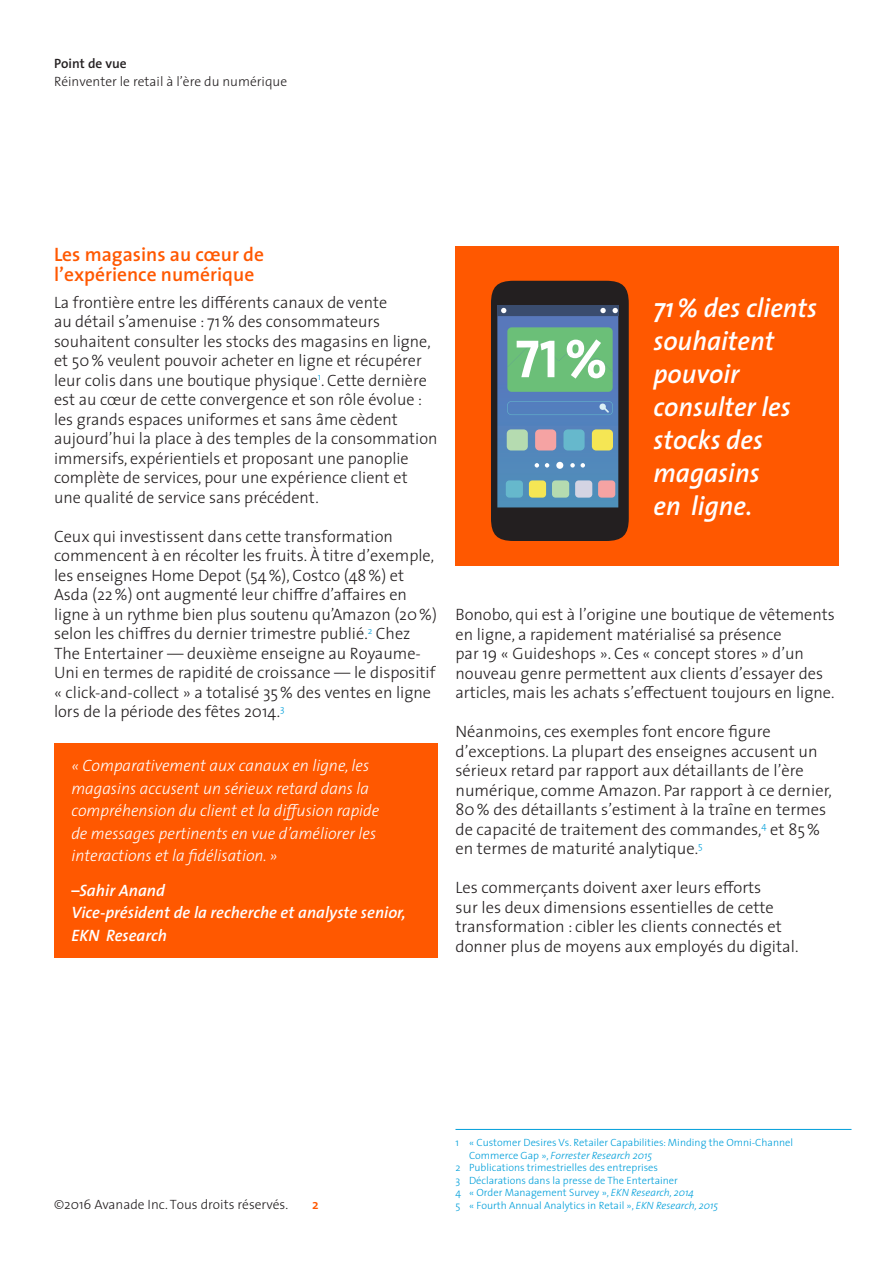
<style>
.page{position:relative;width:893px;height:1263px;background:#fff}
.page>*{position:absolute;margin:0;border:0;box-sizing:border-box;transform-origin:0 0}
.t1{font:54px "The Sans Bold Caps";color:#fff}
.t2{font:italic 600 27px/33px "The Sans";color:#fff}
.t3{font:600 19.5px/19.5px "The Sans";color:#ff5800}
.t4{font:300 16.5px/19.5px "The Sans";color:#231f20}
.t5{font:italic 300 16.5px/22.5px "The Sans";color:#fff}
.t6{font:italic 600 16.5px/22.5px "The Sans";color:#fff}
.t7{font:300 13.5px "The Sans";color:#231f20}
.t8{font:600 13.5px "The Sans";color:#231f20}
.t9{font:600 13.5px "The Sans";color:#ff5800}
.t10{font:300 10.5px "The Sans";color:#009fda}
.t11{font:italic 300 10.5px "The Sans";color:#009fda}
.s1{font-style:normal}
.s2{font-style:italic}
</style>
<div class="page">
<div style="left:54px;top:743px;width:383px;height:214px;background:#ff5800"></div>
<div style="left:455px;top:247px;width:384px;height:319px;background:#ff5800"></div>
<hr style="left:455px;top:1129px;width:396px;height:1px;background:#009fda">
<div style="left:491px;top:281px;width:138px;height:260px;background:#231f20;border-radius:23px"></div>
<svg style="left:497px;top:306px;width:121px;height:201px"></svg>
<p class="t8" style="left:54px;top:52px;width:74px">Point de vue</p>
<p class="t7" style="left:54px;top:70px;width:235px">Réinventer le retail à l’ère du numérique</p>
<p class="t3" style="left:54px;top:244px;width:212px">Les magasins au cœur de l’expérience numérique</p>
<p class="t4" style="left:54px;top:292px;width:385px">La frontière entre les différents canaux de vente<br>au détail s’amenuise : 71% des consommateurs souhaitent consulter les stocks des magasins en ligne, et 50% veulent pouvoir acheter en ligne et récupérer leur colis dans une boutique physique<sup>1</sup>. Cette dernière est au cœur de cette convergence et son rôle évolue : les grands espaces uniformes et sans âme cèdent aujourd’hui la place à des temples de la consommation immersifs, expérientiels et proposant une panoplie complète de services, pour une expérience client et une qualité de service sans précédent.</p>
<p class="t4" style="left:54px;top:526px;width:385px">Ceux qui investissent dans cette transformation commencent à en récolter les fruits. À titre d’exemple, les enseignes Home Depot (54%), Costco (48%) et Asda (22%) ont augmenté leur chiffre d’affaires en ligne à un rythme bien plus soutenu qu’Amazon (20%) selon les chiffres du dernier trimestre publié.<sup>2</sup> Chez The Entertainer — deuxième enseigne au Royaume-Uni en termes de rapidité de croissance — le dispositif « click-and-collect » a totalisé 35% des ventes en ligne lors de la période des fêtes 2014.<sup>3</sup></p>
<p class="t5" style="left:71px;top:754px;width:309px">« Comparativement aux canaux en ligne, les magasins accusent un sérieux retard dans la compréhension du client et la diffusion rapide de messages pertinents en vue d’améliorer les interactions et la fidélisation. »</p>
<p class="t6" style="left:71px;top:878px;width:336px">–Sahir Anand<br>Vice-président de la recherche et analyste senior,<br>EKN Research</p>
<h1 class="t1" style="left:515px;top:314px;width:93px">71%</h1>
<h2 class="t2" style="left:653px;top:291px;width:165px">71% des clients souhaitent pouvoir consulter les stocks des magasins<br>en ligne.</h2>
<p class="t4" style="left:455px;top:604px;width:381px">Bonobo, qui est à l’origine une boutique de vêtements en ligne, a rapidement matérialisé sa présence<br>par 19 « Guideshops ». Ces « concept stores » d’un nouveau genre permettent aux clients d’essayer des articles, mais les achats s’effectuent toujours en ligne.</p>
<p class="t4" style="left:455px;top:721px;width:378px">Néanmoins, ces exemples font encore figure d’exceptions. La plupart des enseignes accusent un sérieux retard par rapport aux détaillants de l’ère numérique, comme Amazon. Par rapport à ce dernier, 80% des détaillants s’estiment à la traîne en termes de capacité de traitement des commandes,<sup>4</sup> et 85% en termes de maturité analytique.<sup>5</sup></p>
<p class="t4" style="left:455px;top:877px;width:344px">Les commerçants doivent axer leurs efforts<br>sur les deux dimensions essentielles de cette transformation : cibler les clients connectés et donner plus de moyens aux employés du digital.</p>
<p class="t7" style="left:54px;top:1193px;width:236px">©2016 Avanade Inc. Tous droits réservés.</p>
<p class="t9" style="left:312px;top:1193px;width:8px">2</p>
<p class="t10" style="left:455px;top:1134px;width:339px">1 « Customer Desires Vs. Retailer Capabilities: Minding the Omni-Channel</p>
<p class="t11" style="left:469px;top:1146px;width:185px"><span class="s1">Commerce Gap »,</span> Forrester Research 2015</p>
<p class="t10" style="left:455px;top:1159px;width:204px">2 Publications trimestrielles des entreprises</p>
<p class="t10" style="left:455px;top:1171px;width:224px">3 Déclarations dans la presse de The Entertainer</p>
<p class="t10" style="left:455px;top:1184px;width:240px">4 « Order Management Survey », <span class="s2">EKN Research, 2014</span></p>
<p class="t10" style="left:455px;top:1197px;width:264px">5 « Fourth Annual Analytics in Retail », <span class="s2">EKN Research, 2015</span></p>
</div>
